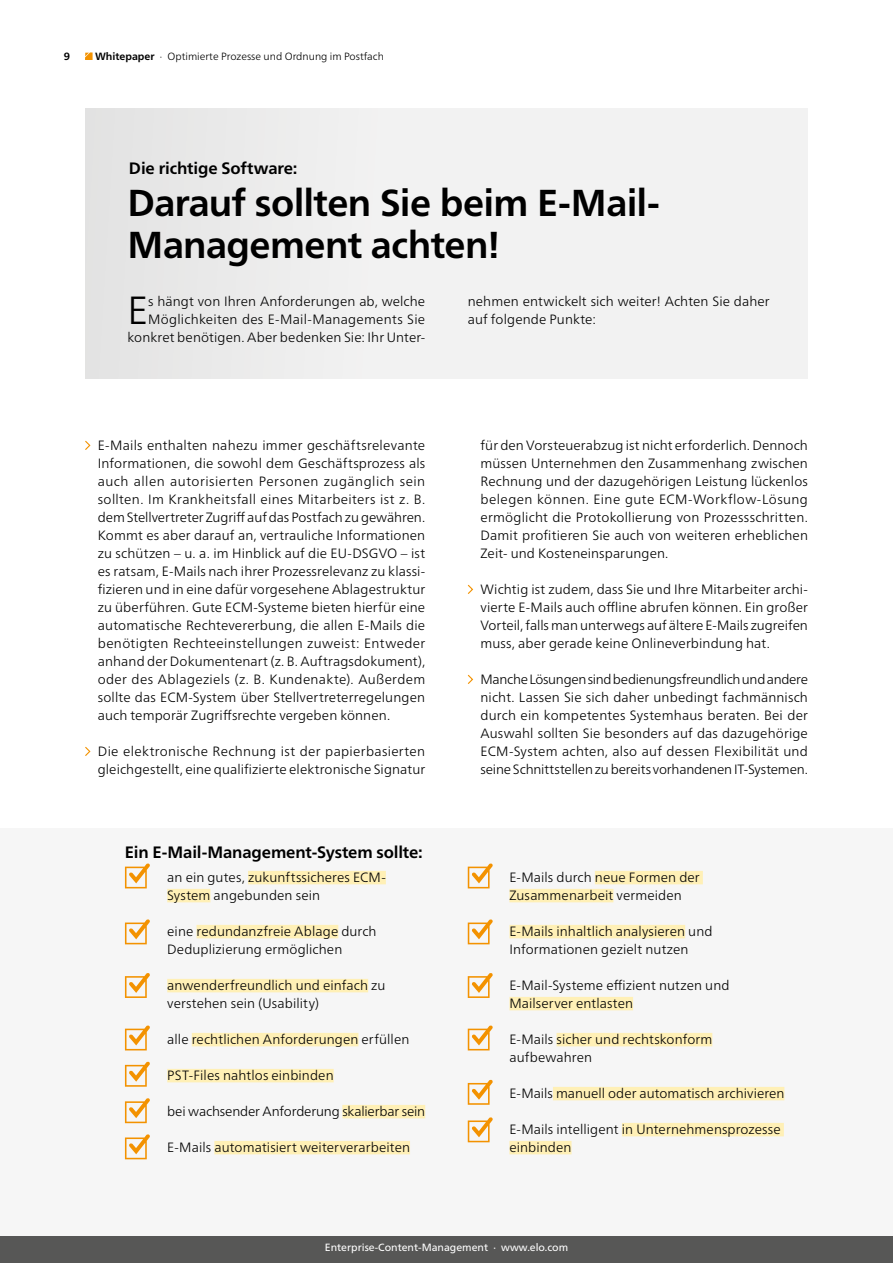
<style>
.page{position:relative;width:893px;height:1263px;background:#fff}
.page>*{position:absolute;margin:0;border:0;box-sizing:border-box;transform-origin:0 0}
.t1{font:300 39.3px "Frutiger Neue LTW1 G";color:#000}
.t2{font:700 37.5px/42px "Frutiger Neue LTW1 G";letter-spacing:-.015em;color:#000}
.t3{font:700 16.5px "Frutiger Neue LTW1 G";letter-spacing:-.01em;color:#000}
.t4{font:300 13.5px/18px "Frutiger Neue LTW1 G";letter-spacing:.005em;color:#000}
.t5{font:300 10.5px "Frutiger Neue LTW1 G";color:#000}
.t6{font:10.5px "Frutiger Neue LTW1 G";color:#fff}
.t7{font:700 10.5px "Frutiger Neue LTW1 G";color:#000}
.s1{font-weight:700}
</style>
<div class="page">
<div style="left:0;top:828px;width:893px;height:409px;background:#f6f6f6"></div>
<div style="left:595px;top:871px;width:108px;height:13px;background:#fff0b6"></div>
<div style="left:509px;top:889px;width:104px;height:13px;background:#fff0b6"></div>
<div style="left:509px;top:925px;width:176px;height:13px;background:#fff0b6"></div>
<div style="left:509px;top:997px;width:124px;height:13px;background:#fff0b6"></div>
<div style="left:556px;top:1033px;width:156px;height:13px;background:#fff0b6"></div>
<div style="left:553px;top:1087px;width:231px;height:13px;background:#fff0b6"></div>
<div style="left:622px;top:1123px;width:162px;height:13px;background:#fff0b6"></div>
<div style="left:509px;top:1141px;width:62px;height:13px;background:#fff0b6"></div>
<div style="left:85px;top:108px;width:723px;height:270px;background:linear-gradient(to right,#e8e8e8,#f6f6f6)"></div>
<svg style="left:85px;top:440px;width:6px;height:10px"></svg>
<svg style="left:85px;top:746px;width:6px;height:10px"></svg>
<svg style="left:467px;top:584px;width:7px;height:10px"></svg>
<svg style="left:467px;top:674px;width:7px;height:10px"></svg>
<div style="left:248px;top:871px;width:138px;height:13px;background:#fff0b6"></div>
<div style="left:167px;top:889px;width:43px;height:13px;background:#fff0b6"></div>
<div style="left:197px;top:925px;width:141px;height:13px;background:#fff0b6"></div>
<div style="left:167px;top:979px;width:201px;height:13px;background:#fff0b6"></div>
<div style="left:192px;top:1033px;width:166px;height:13px;background:#fff0b6"></div>
<div style="left:167px;top:1069px;width:167px;height:13px;background:#fff0b6"></div>
<div style="left:342px;top:1105px;width:83px;height:13px;background:#fff0b6"></div>
<div style="left:214px;top:1141px;width:196px;height:13px;background:#fff0b6"></div>
<svg style="left:125px;top:863px;width:25px;height:25px"></svg>
<svg style="left:468px;top:863px;width:25px;height:25px"></svg>
<svg style="left:125px;top:919px;width:25px;height:25px"></svg>
<svg style="left:468px;top:919px;width:25px;height:25px"></svg>
<svg style="left:125px;top:973px;width:25px;height:25px"></svg>
<svg style="left:468px;top:973px;width:25px;height:25px"></svg>
<svg style="left:125px;top:1025px;width:25px;height:25px"></svg>
<svg style="left:468px;top:1025px;width:25px;height:25px"></svg>
<svg style="left:125px;top:1061px;width:25px;height:26px"></svg>
<svg style="left:468px;top:1079px;width:25px;height:26px"></svg>
<svg style="left:125px;top:1098px;width:25px;height:25px"></svg>
<svg style="left:125px;top:1134px;width:25px;height:25px"></svg>
<svg style="left:468px;top:1117px;width:25px;height:25px"></svg>
<svg style="left:85px;top:52px;width:8px;height:8px"></svg>
<div style="left:0;top:1236px;width:893px;height:27px;background:#575756"></div>
<p class="t7" style="left:64px;top:50px;width:8px">9</p>
<p class="t5" style="left:95px;top:50px;width:290px"><span class="s1">Whitepaper</span> · Optimierte Prozesse und Ordnung im Postfach</p>
<p class="t3" style="left:129px;top:159px;width:170px">Die richtige Software:</p>
<h2 class="t2" style="left:128px;top:182px;width:534px">Darauf sollten Sie beim E-Mail-<br>Management achten!</h2>
<h1 class="t1" style="left:128px;top:286px;width:22px">E</h1>
<p class="t4" style="left:128px;top:292px;width:299px;text-align:right">s hängt von Ihren Anforderungen ab, welche<br>Möglichkeiten des E-Mail-Managements Sie konkret benötigen. Aber bedenken Sie: Ihr Unter-</p>
<p class="t4" style="left:468px;top:292px;width:303px">nehmen entwickelt sich weiter! Achten Sie daher auf folgende Punkte:</p>
<p class="t4" style="left:98px;top:436px;width:329px;text-align:justify">E-Mails enthalten nahezu immer geschäftsrelevante Informationen, die sowohl dem Geschäftsprozess als auch allen autorisierten Personen zugänglich sein sollten. Im Krankheitsfall eines Mitarbeiters ist z. B. dem Stellvertreter Zugriff auf das Postfach zu gewähren.<br>Kommt es aber darauf an, vertrauliche Informationen zu schützen – u. a. im Hinblick auf die EU-DSGVO – ist es ratsam, E-Mails nach ihrer Prozessrelevanz zu klassi&shy;fizieren und in eine dafür vorgesehene Ablagestruktur zu überführen. Gute ECM-Systeme bieten hierfür eine automatische Rechtevererbung, die allen E-Mails die benötigten Rechteeinstellungen zuweist: Entweder anhand der Dokumentenart (z. B. Auftragsdokument), oder des Ablageziels (z. B. Kundenakte). Außerdem sollte das ECM-System über Stellvertreterregelungen auch temporär Zugriffsrechte vergeben können.</p>
<p class="t4" style="left:98px;top:742px;width:329px">Die elektronische Rechnung ist der papierbasierten gleichgestellt, eine qualifizierte elektronische Signatur</p>
<p class="t3" style="left:125px;top:842px;width:300px">Ein E-Mail-Management-System sollte:</p>
<p class="t4" style="left:167px;top:868px;width:220px">an ein gutes, zukunftssicheres ECM-<br>System angebunden sein</p>
<p class="t4" style="left:167px;top:922px;width:211px">eine redundanzfreie Ablage durch<br>Deduplizierung ermöglichen</p>
<p class="t4" style="left:167px;top:976px;width:220px">anwenderfreundlich und einfach zu verstehen sein (Usability)</p>
<p class="t4" style="left:167px;top:1030px;width:244px">alle rechtlichen Anforderungen erfüllen</p>
<p class="t4" style="left:167px;top:1066px;width:168px">PST-Files nahtlos einbinden</p>
<p class="t4" style="left:167px;top:1102px;width:259px">bei wachsender Anforderung skalierbar sein</p>
<p class="t4" style="left:167px;top:1138px;width:244px">E-Mails automatisiert weiterverarbeiten</p>
<p class="t4" style="left:480px;top:436px;width:329px;text-align:justify">für den Vorsteuerabzug ist nicht erforderlich. Dennoch müssen Unternehmen den Zusammenhang zwischen Rechnung und der dazugehörigen Leistung lückenlos belegen können. Eine gute ECM-Workflow-Lösung ermöglicht die Protokollierung von Prozessschritten.<br>Damit profitieren Sie auch von weiteren erheblichen Zeit- und Kosteneinsparungen.</p>
<p class="t4" style="left:480px;top:580px;width:329px;text-align:justify">Wichtig ist zudem, dass Sie und Ihre Mitarbeiter archi&shy;vierte E-Mails auch offline abrufen können. Ein großer Vorteil, falls man unterwegs auf ältere E-Mails zugreifen muss, aber gerade keine Onlineverbindung hat.</p>
<p class="t4" style="left:480px;top:670px;width:329px;text-align:justify">Manche Lösungen sind bedienungsfreundlich und andere nicht. Lassen Sie sich daher unbedingt fachmännisch durch ein kompetentes Systemhaus beraten. Bei der Auswahl sollten Sie besonders auf das dazugehörige ECM-System achten, also auf dessen Flexibilität und seine Schnittstellen zu bereits vorhandenen IT-Systemen.</p>
<p class="t4" style="left:509px;top:868px;width:192px">E-Mails durch neue Formen der<br>Zusammenarbeit vermeiden</p>
<p class="t4" style="left:509px;top:922px;width:205px">E-Mails inhaltlich analysieren und<br>Informationen gezielt nutzen</p>
<p class="t4" style="left:509px;top:976px;width:222px">E-Mail-Systeme effizient nutzen und<br>Mailserver entlasten</p>
<p class="t4" style="left:509px;top:1030px;width:204px">E-Mails sicher und rechtskonform aufbewahren</p>
<p class="t4" style="left:509px;top:1084px;width:276px">E-Mails manuell oder automatisch archivieren</p>
<p class="t4" style="left:509px;top:1120px;width:273px">E-Mails intelligent in Unternehmensprozesse einbinden</p>
<p class="t6" style="left:325px;top:1241px;width:245px">Enterprise-Content-Management · www.elo.com</p>
</div>
